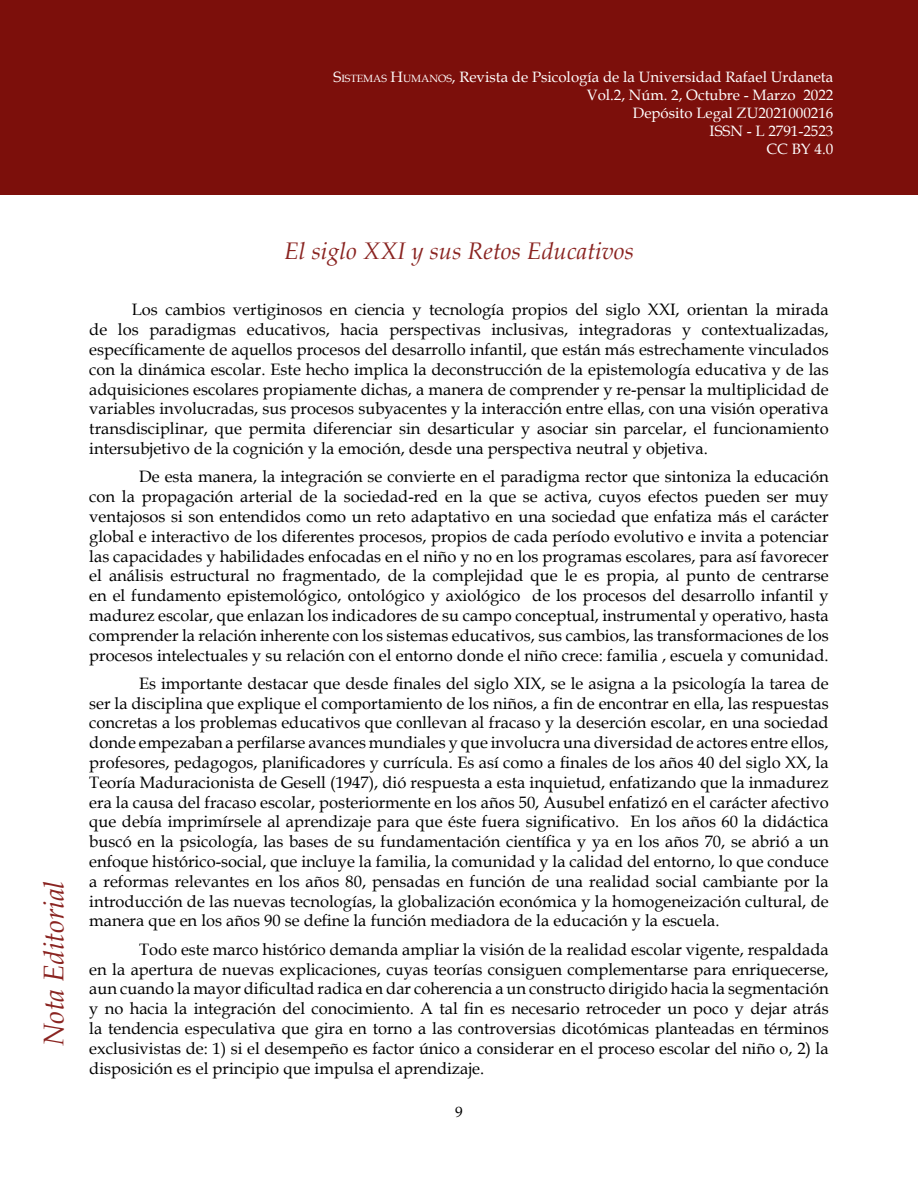
<style>
.page{position:relative;width:918px;height:1188px;background:#fff}
.page>*{position:absolute;margin:0;border:0;box-sizing:border-box;transform-origin:0 0}
.t1{font:italic 28.5px "Book Antiqua";color:#8a2421}
.t2{font:italic 24px "Book Antiqua";color:#8a2421}
.t3{font:16.5px/19.8px "Book Antiqua";color:#000;text-align:justify}
.t4{font:15px/18px "Book Antiqua";color:#fff;text-align:right}
.t5{font:15px "Book Antiqua";color:#000}
.s1{font-style:inherit}
.s2{font-size:10.5px}
</style>
<div class="page">
<div style="left:1px;top:0;width:917px;height:195px;background:#7c0f0b"></div>
<p class="t4" style="left:334px;top:67px;width:501px"><span class="s1">S</span><span class="s2">ISTEMAS</span> <span class="s1">H</span><span class="s2">UMANOS</span>, Revista de Psicología de la Universidad Rafael Urdaneta Vol.2, Núm. 2, Octubre - Marzo 2022<br>Depósito Legal ZU2021000216<br>ISSN - L 2791-2523<br>CC BY 4.0</p>
<h1 class="t1" style="left:34px;top:1046px;width:167px;rotate:-90deg">Nota Editorial</h1>
<h2 class="t2" style="left:284px;top:234px;width:351px">El siglo XXI y sus Retos Educativos</h2>
<p class="t3" style="left:89px;top:300px;width:741px;text-indent:43px">Los cambios vertiginosos en ciencia y tecnología propios del siglo XXI, orientan la mirada de los paradigmas educativos, hacia perspectivas inclusivas, integradoras y contextualizadas, específicamente de aquellos procesos del desarrollo infantil, que están más estrechamente vinculados con la dinámica escolar. Este hecho implica la deconstrucción de la epistemología educativa y de las adquisiciones escolares propiamente dichas, a manera de comprender y re-pensar la multiplicidad de variables involucradas, sus procesos subyacentes y la interacción entre ellas, con una visión operativa transdisciplinar, que permita diferenciar sin desarticular y asociar sin parcelar, el funcionamiento intersubjetivo de la cognición y la emoción, desde una perspectiva neutral y objetiva.</p>
<p class="t3" style="left:89px;top:466px;width:741px;text-indent:50px">De esta manera, la integración se convierte en el paradigma rector que sintoniza la educación con la propagación arterial de la sociedad-red en la que se activa, cuyos efectos pueden ser muy ventajosos si son entendidos como un reto adaptativo en una sociedad que enfatiza más el carácter global e interactivo de los diferentes procesos, propios de cada período evolutivo e invita a potenciar las capacidades y habilidades enfocadas en el niño y no en los programas escolares, para así favorecer el análisis estructural no fragmentado, de la complejidad que le es propia, al punto de centrarse en el fundamento epistemológico, ontológico y axiológico de los procesos del desarrollo infantil y madurez escolar, que enlazan los indicadores de su campo conceptual, instrumental y operativo, hasta comprender la relación inherente con los sistemas educativos, sus cambios, las transformaciones de los procesos intelectuales y su relación con el entorno donde el niño crece: familia , escuela y comunidad.</p>
<p class="t3" style="left:89px;top:673px;width:741px;text-indent:50px">Es importante destacar que desde finales del siglo XIX, se le asigna a la psicología la tarea de ser la disciplina que explique el comportamiento de los niños, a fin de encontrar en ella, las respuestas concretas a los problemas educativos que conllevan al fracaso y la deserción escolar, en una sociedad donde empezaban a perfilarse avances mundiales y que involucra una diversidad de actores entre ellos, profesores, pedagogos, planificadores y currícula. Es así como a finales de los años 40 del siglo XX, la Teoría Maduracionista de Gesell (1947), dió respuesta a esta inquietud, enfatizando que la inmadurez era la causa del fracaso escolar, posteriormente en los años 50, Ausubel enfatizó en el carácter afectivo que debía imprimírsele al aprendizaje para que éste fuera significativo. En los años 60 la didáctica buscó en la psicología, las bases de su fundamentación científica y ya en los años 70, se abrió a un enfoque histórico-social, que incluye la familia, la comunidad y la calidad del entorno, lo que conduce a reformas relevantes en los años 80, pensadas en función de una realidad social cambiante por la introducción de las nuevas tecnologías, la globalización económica y la homogeneización cultural, de manera que en los años 90 se define la función mediadora de la educación y la escuela.</p>
<p class="t3" style="left:89px;top:939px;width:741px;text-indent:50px">Todo este marco histórico demanda ampliar la visión de la realidad escolar vigente, respaldada en la apertura de nuevas explicaciones, cuyas teorías consiguen complementarse para enriquecerse, aun cuando la mayor dificultad radica en dar coherencia a un constructo dirigido hacia la segmentación y no hacia la integración del conocimiento. A tal fin es necesario retroceder un poco y dejar atrás la tendencia especulativa que gira en torno a las controversias dicotómicas planteadas en términos exclusivistas de: 1) si el desempeño es factor único a considerar en el proceso escolar del niño o, 2) la disposición es el principio que impulsa el aprendizaje.</p>
<p class="t5" style="left:455px;top:1102px;width:9px">9</p>
</div>
